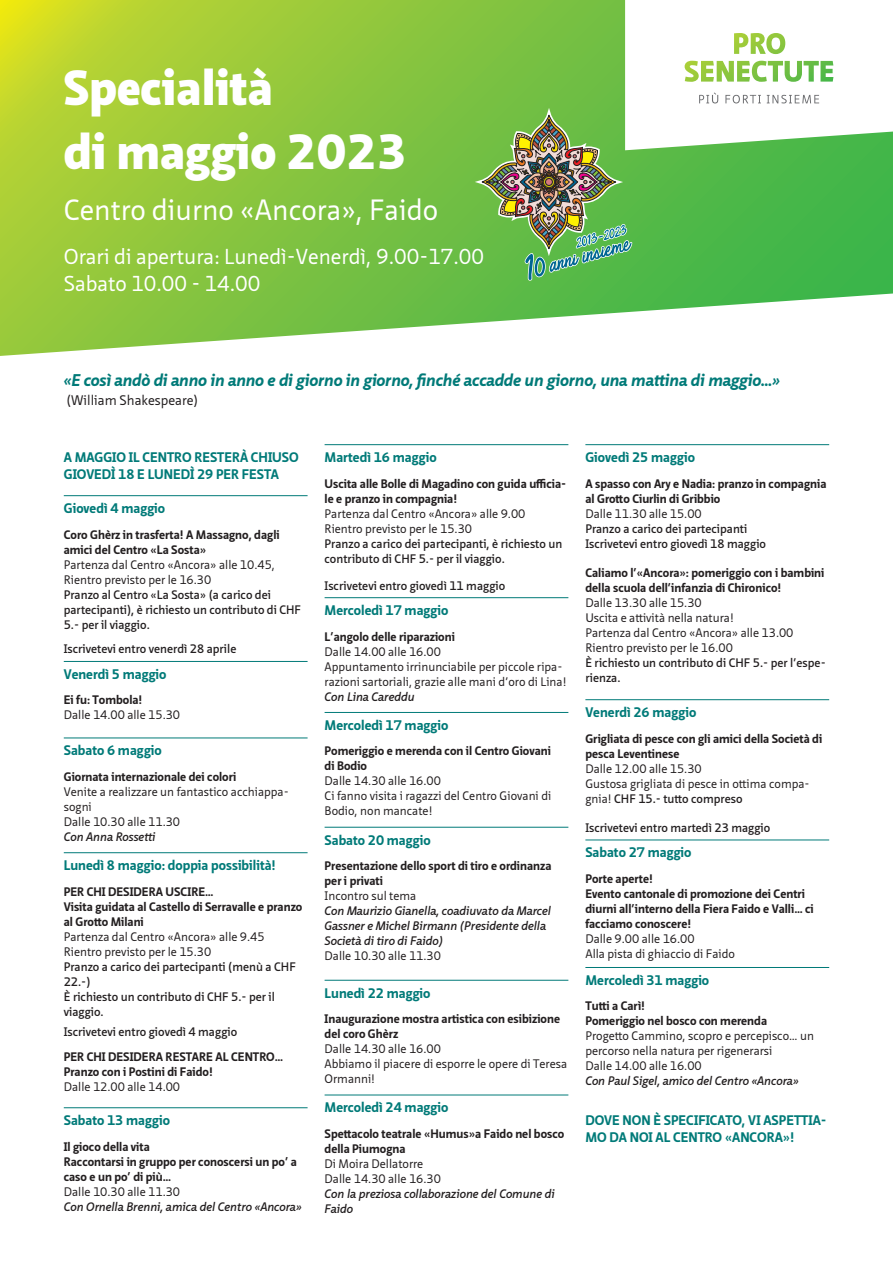
<style>
.page{position:relative;width:893px;height:1263px;background:#fff}
.page>*{position:absolute;margin:0;border:0;box-sizing:border-box;transform-origin:0 0}
.t1{font:900 48px/63.8px "Neue Sans Pro";color:#fff}
.t2{font:28.5px "Neue Sans Pro";color:#fff}
.t3{font:21px/27px "Neue Sans Pro";color:#fff}
.t4{font:italic 700 16.5px "Neue Sans Pro";color:#007a78}
.t5{font:700 13.5px/16.5px "Neue Sans Pro";color:#007a78}
.t6{font:13.5px "Neue Sans Pro";color:#231f20}
.t7{font:12px/15px "Neue Sans Pro";color:#231f20}
.t8{font:700 12px/15px "Neue Sans Pro";color:#231f20}
.t9{font:600 12px/15px "Neue Sans Pro";color:#231f20}
.t10{font:italic 600 12px/15px "Neue Sans Pro";color:#231f20}
.s1{font-weight:600}
</style>
<div class="page">
<svg style="left:0;top:0;width:893px;height:293px;background:#92c83b"></svg>
<svg style="left:0;top:293px;width:893px;height:63px"></svg>
<hr style="left:64px;top:495px;width:244px;height:1px;background:#007a78">
<hr style="left:64px;top:661px;width:244px;height:1px;background:#007a78">
<hr style="left:64px;top:737px;width:244px;height:1px;background:#007a78">
<hr style="left:64px;top:852px;width:244px;height:1px;background:#007a78">
<hr style="left:64px;top:1107px;width:244px;height:1px;background:#007a78">
<hr style="left:325px;top:444px;width:243px;height:1px;background:#007a78">
<hr style="left:325px;top:597px;width:243px;height:1px;background:#007a78">
<hr style="left:325px;top:712px;width:243px;height:1px;background:#007a78">
<hr style="left:325px;top:827px;width:243px;height:1px;background:#007a78">
<hr style="left:325px;top:980px;width:243px;height:1px;background:#007a78">
<hr style="left:325px;top:1094px;width:243px;height:1px;background:#007a78">
<hr style="left:585px;top:444px;width:244px;height:1px;background:#007a78">
<hr style="left:585px;top:699px;width:244px;height:1px;background:#007a78">
<hr style="left:585px;top:839px;width:244px;height:1px;background:#007a78">
<hr style="left:585px;top:967px;width:244px;height:1px;background:#007a78">
<svg style="left:475px;top:0;width:418px;height:281px"></svg>
<h1 class="t1" style="left:64px;top:55px;width:345px">Specialità<br>di maggio 2023</h1>
<h2 class="t2" style="left:64px;top:191px;width:376px">Centro diurno «Ancora», Faido</h2>
<h3 class="t3" style="left:64px;top:243px;width:422px">Orari di apertura: Lunedì-Venerdì, 9.00-17.00<br>Sabato 10.00 - 14.00</h3>
<h3 class="t4" style="left:64px;top:369px;width:717px">«E così andò di anno in anno e di giorno in giorno, finché accadde un giorno, una mattina di maggio…»</h3>
<p class="t6" style="left:67px;top:391px;width:133px">(William Shakespeare)</p>
<p class="t5" style="left:64px;top:449px;width:236px">A MAGGIO IL CENTRO RESTERÀ CHIUSO<br>GIOVEDÌ 18 E LUNEDÌ 29 PER FESTA</p>
<p class="t5" style="left:64px;top:500px;width:103px">Giovedì 4 maggio</p>
<p class="t8" style="left:64px;top:527px;width:217px">Coro Ghèrz in trasferta! A Massagno, dagli amici del Centro «La Sosta»</p>
<p class="t7" style="left:64px;top:557px;width:213px">Partenza dal Centro «Ancora» alle 10.45,<br>Rientro previsto per le 16.30</p>
<p class="t9" style="left:64px;top:587px;width:239px">Pranzo al Centro «La Sosta» (a carico dei partecipanti), è richiesto un contributo di CHF<br>5.- per il viaggio.</p>
<p class="t9" style="left:64px;top:641px;width:174px">Iscrivetevi entro venerdì 28 aprile</p>
<p class="t5" style="left:64px;top:666px;width:104px">Venerdì 5 maggio</p>
<p class="t8" style="left:64px;top:692px;width:80px">Ei fu: Tombola!</p>
<p class="t7" style="left:64px;top:707px;width:118px">Dalle 14.00 alle 15.30</p>
<p class="t5" style="left:64px;top:742px;width:100px">Sabato 6 maggio</p>
<p class="t8" style="left:64px;top:769px;width:174px">Giornata internazionale dei colori</p>
<p class="t7" style="left:64px;top:784px;width:227px">Venite a realizzare un fantastico acchiappa&shy;sogni<br>Dalle 10.30 alle 11.30</p>
<p class="t10" style="left:64px;top:829px;width:93px">Con Anna Rossetti</p>
<p class="t5" style="left:64px;top:857px;width:214px">Lunedì 8 maggio: doppia possibilità!</p>
<p class="t8" style="left:64px;top:884px;width:240px">PER CHI DESIDERA USCIRE…<br>Visita guidata al Castello di Serravalle e pranzo al Grotto Milani</p>
<p class="t7" style="left:64px;top:929px;width:202px">Partenza dal Centro «Ancora» alle 9.45<br>Rientro previsto per le 15.30</p>
<p class="t9" style="left:64px;top:959px;width:234px">Pranzo a carico dei partecipanti (menù a CHF<br>22.-)<br>È richiesto un contributo di CHF 5.- per il viaggio.</p>
<p class="t9" style="left:64px;top:1024px;width:175px">Iscrivetevi entro giovedì 4 maggio</p>
<p class="t8" style="left:64px;top:1049px;width:221px">PER CHI DESIDERA RESTARE AL CENTRO…<br>Pranzo con i Postini di Faido!</p>
<p class="t7" style="left:64px;top:1079px;width:118px">Dalle 12.00 alle 14.00</p>
<p class="t5" style="left:64px;top:1112px;width:108px">Sabato 13 maggio</p>
<p class="t8" style="left:64px;top:1139px;width:235px">Il gioco della vita<br>Raccontarsi in gruppo per conoscersi un po’ a caso e un po’ di più…</p>
<p class="t7" style="left:64px;top:1184px;width:118px">Dalle 10.30 alle 11.30</p>
<p class="t10" style="left:64px;top:1199px;width:239px">Con Ornella Brenni, amica del Centro «Ancora»</p>
<p class="t5" style="left:325px;top:449px;width:114px">Martedì 16 maggio</p>
<p class="t8" style="left:325px;top:476px;width:243px">Uscita alle Bolle di Magadino con guida ufficia&shy;le e pranzo in compagnia!</p>
<p class="t7" style="left:325px;top:506px;width:202px">Partenza dal Centro «Ancora» alle 9.00<br>Rientro previsto per le 15.30</p>
<p class="t9" style="left:325px;top:536px;width:239px">Pranzo a carico dei partecipanti, è richiesto un contributo di CHF 5.- per il viaggio.</p>
<p class="t9" style="left:325px;top:578px;width:182px">Iscrivetevi entro giovedì 11 maggio</p>
<p class="t5" style="left:325px;top:602px;width:125px">Mercoledì 17 maggio</p>
<p class="t8" style="left:325px;top:629px;width:132px">L’angolo delle riparazioni</p>
<p class="t7" style="left:325px;top:644px;width:243px">Dalle 14.00 alle 16.00<br>Appuntamento irrinunciabile per piccole ripa&shy;razioni sartoriali, grazie alle mani d’oro di Lina!</p>
<p class="t10" style="left:325px;top:689px;width:91px">Con Lina Careddu</p>
<p class="t5" style="left:325px;top:717px;width:125px">Mercoledì 17 maggio</p>
<p class="t8" style="left:325px;top:743px;width:228px">Pomeriggio e merenda con il Centro Giovani di Bodio</p>
<p class="t7" style="left:325px;top:773px;width:228px">Dalle 14.30 alle 16.00<br>Ci fanno visita i ragazzi del Centro Giovani di<br>Bodio, non mancate!</p>
<p class="t5" style="left:325px;top:831px;width:108px">Sabato 20 maggio</p>
<p class="t8" style="left:325px;top:858px;width:229px">Presentazione dello sport di tiro e ordinanza per i privati</p>
<p class="t7" style="left:325px;top:888px;width:93px">Incontro sul tema</p>
<p class="t10" style="left:325px;top:903px;width:228px">Con Maurizio Gianella, coadiuvato da Marcel<br>Gassner e Michel Birmann (Presidente della<br>Società di tiro di Faido)</p>
<p class="t7" style="left:325px;top:948px;width:118px">Dalle 10.30 alle 11.30</p>
<p class="t5" style="left:325px;top:984px;width:107px">Lunedì 22 maggio</p>
<p class="t8" style="left:325px;top:1011px;width:237px">Inaugurazione mostra artistica con esibizione del coro Ghèrz</p>
<p class="t7" style="left:325px;top:1041px;width:244px">Dalle 14.30 alle 16.00<br>Abbiamo il piacere di esporre le opere di Teresa<br>Ormanni!</p>
<p class="t5" style="left:325px;top:1099px;width:125px">Mercoledì 24 maggio</p>
<p class="t8" style="left:325px;top:1126px;width:241px">Spettacolo teatrale «Humus»a Faido nel bosco della Piumogna</p>
<p class="t7" style="left:325px;top:1156px;width:118px">Di Moira Dellatorre<br>Dalle 14.30 alle 16.30</p>
<p class="t10" style="left:325px;top:1186px;width:232px">Con la preziosa collaborazione del Comune di<br>Faido</p>
<p class="t5" style="left:585px;top:449px;width:111px">Giovedì 25 maggio</p>
<p class="t8" style="left:585px;top:476px;width:243px">A spasso con Ary e Nadia: pranzo in compagnia al Grotto Ciurlin di Gribbio</p>
<p class="t7" style="left:585px;top:506px;width:118px">Dalle 11.30 alle 15.00</p>
<p class="t9" style="left:585px;top:521px;width:182px">Pranzo a carico dei partecipanti<br>Iscrivetevi entro giovedì 18 maggio</p>
<p class="t8" style="left:585px;top:565px;width:241px">Caliamo l’«Ancora»: pomeriggio con i bambini della scuola dell’infanzia di Chironico!</p>
<p class="t7" style="left:585px;top:595px;width:210px">Dalle 13.30 alle 15.30<br>Uscita e attività nella natura!<br>Partenza dal Centro «Ancora» alle 13.00<br>Rientro previsto per le 16.00</p>
<p class="t9" style="left:585px;top:655px;width:242px">È richiesto un contributo di CHF 5.- per l’espe&shy;rienza.</p>
<p class="t5" style="left:585px;top:704px;width:112px">Venerdì 26 maggio</p>
<p class="t8" style="left:585px;top:731px;width:238px">Grigliata di pesce con gli amici della Società di pesca Leventinese</p>
<p class="t7" style="left:585px;top:761px;width:226px">Dalle 12.00 alle 15.30<br>Gustosa grigliata di pesce in ottima compa&shy;gnia! <span class="s1">CHF 15.- tutto compreso</span></p>
<p class="t9" style="left:585px;top:820px;width:186px">Iscrivetevi entro martedì 23 maggio</p>
<p class="t5" style="left:585px;top:844px;width:108px">Sabato 27 maggio</p>
<p class="t8" style="left:585px;top:871px;width:230px">Porte aperte!<br>Evento cantonale di promozione dei Centri diurni all’interno della Fiera Faido e Valli… ci facciamo conoscere!</p>
<p class="t7" style="left:585px;top:931px;width:151px">Dalle 9.00 alle 16.00<br>Alla pista di ghiaccio di Faido</p>
<p class="t5" style="left:585px;top:972px;width:125px">Mercoledì 31 maggio</p>
<p class="t8" style="left:585px;top:998px;width:183px">Tutti a Carì!<br>Pomeriggio nel bosco con merenda</p>
<p class="t7" style="left:585px;top:1028px;width:230px">Progetto Cammino, scopro e percepisco… un percorso nella natura per rigenerarsi<br>Dalle 14.00 alle 16.00</p>
<p class="t10" style="left:585px;top:1073px;width:215px">Con Paul Sigel, amico del Centro «Ancora»</p>
<p class="t5" style="left:585px;top:1112px;width:243px">DOVE NON È SPECIFICATO, VI ASPETTIA-<br>MO DA NOI AL CENTRO «ANCORA»!</p>
</div>
